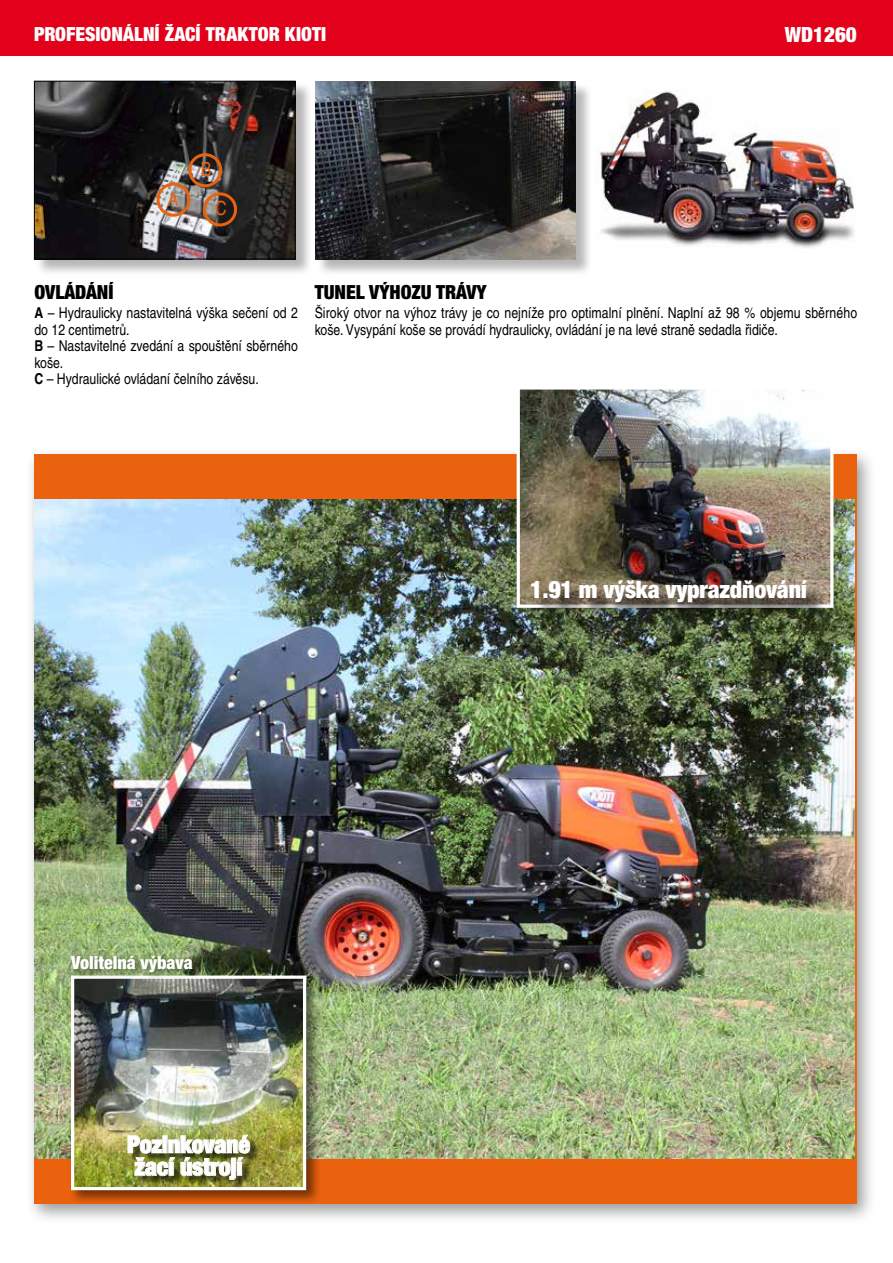
<style>
.page{position:relative;width:893px;height:1263px;background:#fff}
.page>*{position:absolute;margin:0;border:0;box-sizing:border-box;transform-origin:0 0}
.t1{font:900 condensed 24px/22.5px "Helvetica Neue CE";letter-spacing:-.01em;color:#fff;text-align:center}
.t2{font:900 condensed 21px "Helvetica Neue CE";color:#fff}
.t3{font:900 condensed 19.5px "Helvetica Neue CE";color:#fff}
.t4{font:900 condensed 19.5px "Helvetica Neue CE";color:#000}
.t5{font:condensed 19.5px "Helvetica CE";color:#ea620e}
.t6{font:900 condensed 18px "Helvetica Neue CE";color:#fff}
.t7{font:condensed 15px/16.5px "Helvetica CE";color:#000}
.s1{font-weight:700}
</style>
<div class="page">
<div style="left:25px;top:446px;width:851px;height:779px;background:#000;opacity:.4"></div>
<div style="left:34px;top:454px;width:823px;height:750px;background:#ea620e"></div>
<div style="left:316px;top:82px;width:277px;height:194px;background:#000;opacity:.29"></div>
<img style="left:315px;top:81px;width:261px;height:178px">
<div style="left:35px;top:82px;width:278px;height:194px;background:#000;opacity:.29"></div>
<img style="left:36px;top:83px;width:258px;height:174px">
<div style="left:34px;top:81px;width:262px;height:178px;border:1px solid #000"></div>
<img style="left:598px;top:91px;width:256px;height:157px">
<div style="left:157px;top:183px;width:34px;height:34px;border:3px solid #ea620e;border-radius:50%"></div>
<div style="left:188px;top:153px;width:34px;height:34px;border:3px solid #ea620e;border-radius:50%"></div>
<div style="left:203px;top:192px;width:34px;height:34px;border:3px solid #ea620e;border-radius:50%"></div>
<img style="left:34px;top:500px;width:821px;height:659px">
<img style="left:521px;top:390px;width:308px;height:214px">
<div style="left:517px;top:386px;width:316px;height:222px;border:3px solid #fff"></div>
<div style="left:534px;top:583px;width:291px;height:38px;background:#000;opacity:.75"></div>
<div style="left:69px;top:973px;width:252px;height:232px;background:#000;opacity:.5"></div>
<img style="left:75px;top:979px;width:227px;height:207px">
<div style="left:71px;top:975px;width:235px;height:215px;border:3px solid #fff"></div>
<div style="left:130px;top:1136px;width:130px;height:54px;background:#000;opacity:.75"></div>
<img style="left:127px;top:1134px;width:123px;height:46px">
<div style="left:67px;top:950px;width:136px;height:32px;background:#000;opacity:.55"></div>
<div style="left:0;top:0;width:893px;height:55px;background:#e2001a"></div>
<h3 class="t3" style="left:34px;top:23px;width:294px">PROFESIONÁLNÍ ŽACÍ TRAKTOR KIOTI</h3>
<h2 class="t2" style="left:785px;top:22px;width:74px">WD1260</h2>
<h3 class="t5" style="left:168px;top:188px;width:12px">A</h3>
<h3 class="t5" style="left:201px;top:158px;width:12px">B</h3>
<h3 class="t5" style="left:215px;top:197px;width:13px">C</h3>
<h3 class="t4" style="left:34px;top:281px;width:81px">OVLÁDÁNÍ</h3>
<p class="t7" style="left:34px;top:305px;width:265px"><span class="s1">A</span> – Hydraulicky nastavitelná výška sečení od 2 do 12 centimetrů.<br><span class="s1">B</span> – Nastavitelné zvedání a spouštění sběrného koše.<br><span class="s1">C</span> – Hydraulické ovládaní čelního závěsu.</p>
<h3 class="t4" style="left:315px;top:281px;width:174px">TUNEL VÝHOZU TRÁVY</h3>
<p class="t7" style="left:315px;top:305px;width:544px">Široký otvor na výhoz trávy je co nejníže pro optimalní plnění. Naplní až 98 % objemu sběrného koše. Vysypání koše se provádí hydraulicky, ovládání je na levé straně sedadla řidiče.</p>
<h1 class="t1" style="left:530px;top:579px;width:278px">1.91 m výška vyprazdňování</h1>
<p class="t6" style="left:71px;top:952px;width:123px">Volitelná výbava</p>
<h1 class="t1" style="left:127px;top:1133px;width:124px">Pozinkované žací ústrojí</h1>
</div>
